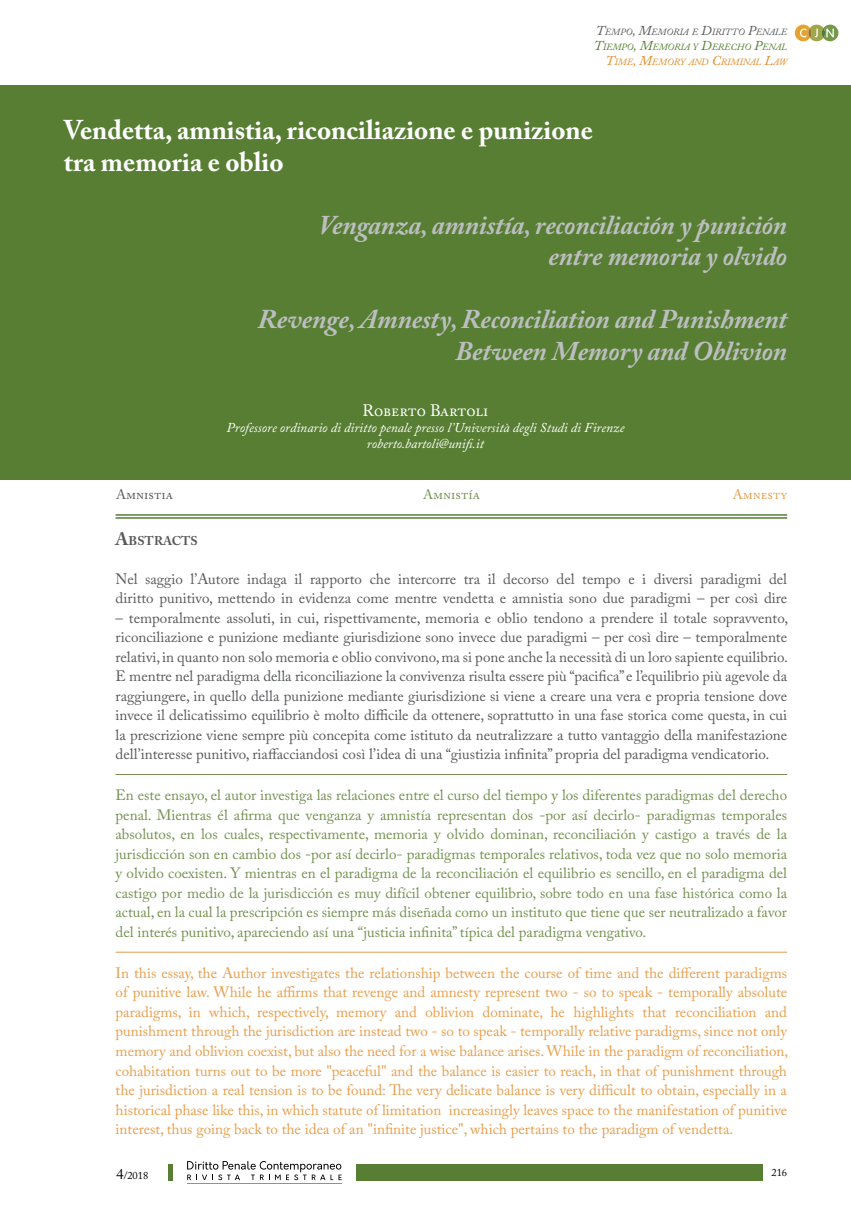
<style>
.page{position:relative;width:851px;height:1221px;background:#fff}
.page>*{position:absolute;margin:0;border:0;box-sizing:border-box;transform-origin:0 0}
.t1{font:italic 700 27px/31.5px "Adobe Caslon Pro";letter-spacing:-.01em;color:#bcbec0;text-align:right}
.t2{font:700 27px/31.5px "Adobe Caslon Pro";color:#fff}
.t3{font:16.5px "Adobe Caslon Pro";letter-spacing:-.005em;color:#fff}
.t4{font:15px/19.5px "Adobe Caslon Pro";color:#58595b}
.t5{font:15px/19.5px "Adobe Caslon Pro";letter-spacing:.005em;color:#e99e4c;text-align:justify}
.t6{font:15px/19.5px "Adobe Caslon Pro";color:#74904f;text-align:justify}
.t7{font:italic 13.5px/16.2px "Adobe Caslon Pro";color:#fff;text-align:center}
.t8{font:13.5px "Adobe Caslon Pro";color:#58595b}
.t9{font:13.5px "Adobe Caslon Pro";color:#74904f}
.t10{font:13.5px "Adobe Caslon Pro";color:#e99e4c}
.t11{font:700 12.6px "Adobe Caslon Pro";color:#58595b}
.t12{font:10.5px "Adobe Caslon Pro";color:#000}
.t13{font:italic 9.45px/15px "Adobe Caslon Pro";color:#58595b;text-align:right}
.s1{font-size:13.5px}
.s2{font-size:13.5px;color:#577e33}
.s3{color:#577e33}
.s4{font-size:13.5px;color:#e38a26}
.s5{color:#e38a26}
.s6{font-size:18px}
.s7{font-size:15px}
</style>
<div class="page">
<div style="left:168px;top:1164px;width:5px;height:17px;background:#577e33"></div>
<div style="left:356px;top:1164px;width:407px;height:17px;background:#577e33"></div>
<svg style="left:187px;top:1161px;width:154px;height:19px"></svg>
<hr style="left:187px;top:1183px;width:154px;height:1px;background:#969f3c">
<div style="left:0;top:85px;width:850px;height:394px;background:#577e33"></div>
<hr style="left:116px;top:774px;width:671px;height:1px;background:#74904f">
<hr style="left:116px;top:951px;width:671px;height:1px;background:#e99e4c">
<hr style="left:116px;top:517px;width:671px;height:1px;background:#577e33">
<hr style="left:116px;top:514px;width:671px;height:1px;background:#577e33">
<svg style="left:794px;top:25px;width:44px;height:16px"></svg>
<p class="t13" style="left:593px;top:24px;width:195px"><span class="s1">T</span>EMPO<span class="s1">, M</span>EMORIA E <span class="s1">D</span>IRITTO <span class="s1">P</span>ENALE<br><span class="s2">T</span><span class="s3">IEMPO</span><span class="s2">, M</span><span class="s3">EMORIA Y</span> <span class="s2">D</span><span class="s3">ERECHO</span> <span class="s2">P</span><span class="s3">ENAL<br></span><span class="s4">T</span><span class="s5">IME</span><span class="s4">, M</span><span class="s5">EMORY AND</span> <span class="s4">C</span><span class="s5">RIMINAL</span> <span class="s4">L</span><span class="s5">AW</span></p>
<h1 class="t2" style="left:64px;top:114px;width:530px">Vendetta, amnistia, riconciliazione e punizione tra memoria e oblio</h1>
<h1 class="t1" style="left:319px;top:209px;width:469px">Venganza, amnistía, reconciliación y punición entre memoria y olvido</h1>
<h1 class="t1" style="left:258px;top:303px;width:530px">Revenge, Amnesty, Reconciliation and Punishment<br>Between Memory and Oblivion</h1>
<p class="t3" style="left:362px;top:400px;width:127px">Roberto Bartoli</p>
<p class="t7" style="left:226px;top:419px;width:399px">Professore ordinario di diritto penale presso l’Università degli Studi di Firenze roberto.bartoli@unifi.it</p>
<p class="t8" style="left:116px;top:486px;width:58px">Amnistia</p>
<p class="t9" style="left:423px;top:486px;width:58px">Amnistía</p>
<p class="t10" style="left:732px;top:486px;width:56px">Amnesty</p>
<p class="t11" style="left:116px;top:532px;width:84px"><span class="s6">A</span>BSTRACTS</p>
<p class="t4" style="left:116px;top:568px;width:673px">Nel saggio l’Autore indaga il rapporto che intercorre tra il decorso del tempo e i diversi paradigmi del diritto punitivo, mettendo in evidenza come mentre vendetta e amnistia sono due paradigmi – per così dire</p>
<p class="t4" style="left:116px;top:607px;width:674px;text-align:justify">– temporalmente assoluti, in cui, rispettivamente, memoria e oblio tendono a prendere il totale sopravvento, riconciliazione e punizione mediante giurisdizione sono invece due paradigmi – per così dire – temporalmente relativi, in quanto non solo memoria e oblio convivono, ma si pone anche la necessità di un loro sapiente equilibrio.<br>E mentre nel paradigma della riconciliazione la convivenza risulta essere più “pacifica” e l’equilibrio più agevole da raggiungere, in quello della punizione mediante giurisdizione si viene a creare una vera e propria tensione dove invece il delicatissimo equilibrio è molto difficile da ottenere, soprattutto in una fase storica come questa, in cui la prescrizione viene sempre più concepita come istituto da neutralizzare a tutto vantaggio della manifestazione dell’interesse punitivo, riaffacciandosi così l’idea di una “giustizia infinita” propria del paradigma vendicatorio.</p>
<p class="t6" style="left:116px;top:785px;width:673px">En este ensayo, el autor investiga las relaciones entre el curso del tiempo y los diferentes paradigmas del derecho penal. Mientras él afirma que venganza y amnistía representan dos -por así decirlo- paradigmas temporales absolutos, en los cuales, respectivamente, memoria y olvido dominan, reconciliación y castigo a través de la jurisdicción son en cambio dos -por así decirlo- paradigmas temporales relativos, toda vez que no solo memoria y olvido coexisten. Y mientras en el paradigma de la reconciliación el equilibrio es sencillo, en el paradigma del castigo por medio de la jurisdicción es muy difícil obtener equilibrio, sobre todo en una fase histórica como la actual, en la cual la prescripción es siempre más diseñada como un instituto que tiene que ser neutralizado a favor del interés punitivo, apareciendo así una “justicia infinita” típica del paradigma vengativo.</p>
<p class="t5" style="left:116px;top:962px;width:674px">In this essay, the Author investigates the relationship between the course of time and the different paradigms of punitive law. While he affirms that revenge and amnesty represent two - so to speak - temporally absolute paradigms, in which, respectively, memory and oblivion dominate, he highlights that reconciliation and punishment through the jurisdiction are instead two - so to speak - temporally relative paradigms, since not only memory and oblivion coexist, but also the need for a wise balance arises. While in the paradigm of reconciliation, cohabitation turns out to be more "peaceful" and the balance is easier to reach, in that of punishment through the jurisdiction a real tension is to be found: The very delicate balance is very difficult to obtain, especially in a historical phase like this, in which statute of limitation increasingly leaves space to the manifestation of punitive interest, thus going back to the idea of an "infinite justice", which pertains to the paradigm of vendetta.</p>
<p class="t12" style="left:116px;top:1168px;width:34px"><span class="s7">4</span>/2018</p>
<p class="t12" style="left:771px;top:1165px;width:17px">216</p>
</div>
